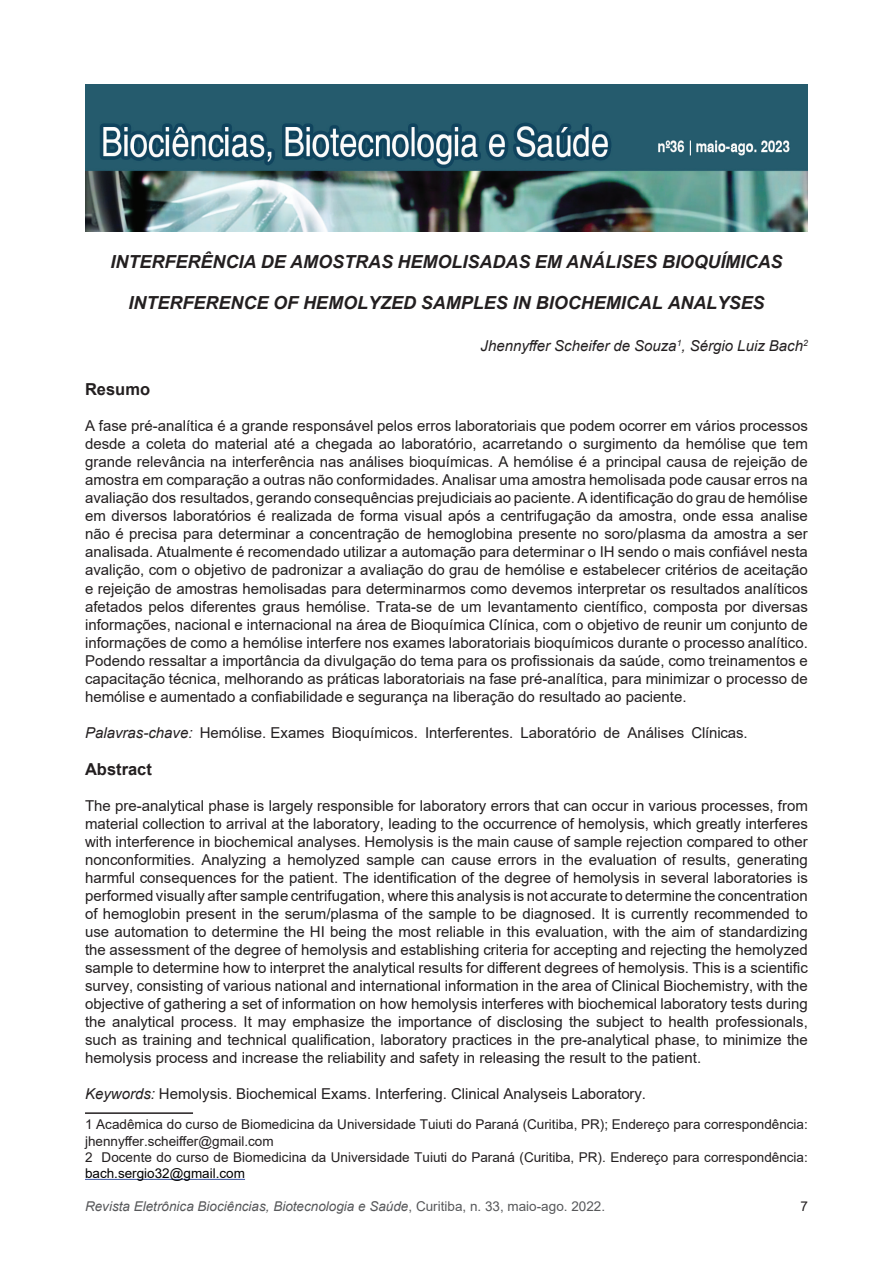
<style>
.page{position:relative;width:893px;height:1263px;background:#fff}
.page>*{position:absolute;margin:0;border:0;box-sizing:border-box;transform-origin:0 0}
.bio_título{font:italic 700 18px "Arial";color:#231f20}
.bio_subtítulo{font:700 16.5px "Arial";color:#231f20}
.bio_resumo{font:15px/18px "Arial";color:#231f20;text-align:justify}
.bio_autor{font:italic 15px "Arial";color:#231f20}
.bio_rodape{font:13.5px/16.2px "Arial";color:#231f20}
.t1{font:italic 13.5px "Arial";color:#57585a}
.s1{font-style:italic}
.s2{color:#000}
.s3{font-style:normal}
</style>
<div class="page">
<img style="left:85px;top:85px;width:723px;height:146px">
<hr style="left:85px;top:1112px;width:108px;height:2px;background:#231f20">
<hr style="left:85px;top:1179px;width:160px;height:1px;background:#3853a3">
<p class="bio_título" style="left:110px;top:250px;width:673px">INTERFERÊNCIA DE AMOSTRAS HEMOLISADAS EM ANÁLISES BIOQUÍMICAS</p>
<p class="bio_título" style="left:128px;top:290px;width:638px">INTERFERENCE OF HEMOLYZED SAMPLES IN BIOCHEMICAL ANALYSES</p>
<p class="bio_autor" style="left:481px;top:336px;width:329px">Jhennyffer Scheifer de Souza<sup>1</sup>, Sérgio Luiz Bach<sup>2</sup></p>
<p class="bio_subtítulo" style="left:85px;top:378px;width:67px">Resumo</p>
<p class="bio_resumo" style="left:85px;top:417px;width:724px">A fase pré-analítica é a grande responsável pelos erros laboratoriais que podem ocorrer em vários processos desde a coleta do material até a chegada ao laboratório, acarretando o surgimento da hemólise que tem grande relevância na interferência nas análises bioquímicas. A hemólise é a principal causa de rejeição de amostra em comparação a outras não conformidades. Analisar uma amostra hemolisada pode causar erros na avaliação dos resultados, gerando consequências prejudiciais ao paciente. A identificação do grau de hemólise em diversos laboratórios é realizada de forma visual após a centrifugação da amostra, onde essa analise não é precisa para determinar a concentração de hemoglobina presente no soro/plasma da amostra a ser analisada. Atualmente é recomendado utilizar a automação para determinar o IH sendo o mais confiável nesta avalição, com o objetivo de padronizar a avaliação do grau de hemólise e estabelecer critérios de aceitação e rejeição de amostras hemolisadas para determinarmos como devemos interpretar os resultados analíticos afetados pelos diferentes graus hemólise. Trata-se de um levantamento científico, composta por diversas informações, nacional e internacional na área de Bioquímica Clínica, com o objetivo de reunir um conjunto de informações de como a hemólise interfere nos exames laboratoriais bioquímicos durante o processo analítico.<br>Podendo ressaltar a importância da divulgação do tema para os profissionais da saúde, como treinamentos e capacitação técnica, melhorando as práticas laboratoriais na fase pré-analítica, para minimizar o processo de hemólise e aumentado a confiabilidade e segurança na liberação do resultado ao paciente.</p>
<p class="bio_resumo" style="left:85px;top:723px;width:664px"><span class="s1">Palavras-chave:</span> Hemólise. Exames Bioquímicos. Interferentes. Laboratório de Análises Clínicas.</p>
<p class="bio_subtítulo" style="left:85px;top:758px;width:68px">Abstract</p>
<p class="bio_resumo" style="left:85px;top:797px;width:724px">The pre-analytical phase is largely responsible for laboratory errors that can occur in various processes, from material collection to arrival at the laboratory, leading to the occurrence of hemolysis, which greatly interferes with interference in biochemical analyses. Hemolysis is the main cause of sample rejection compared to other nonconformities. Analyzing a hemolyzed sample can cause errors in the evaluation of results, generating harmful consequences for the patient. The identification of the degree of hemolysis in several laboratories is performed visually after sample centrifugation, where this analysis is not accurate to determine the concentration of hemoglobin present in the serum/plasma of the sample to be diagnosed. It is currently recommended to use automation to determine the HI being the most reliable in this evaluation, with the aim of standardizing the assessment of the degree of hemolysis and establishing criteria for accepting and rejecting the hemolyzed sample to determine how to interpret the analytical results for different degrees of hemolysis. This is a scientific survey, consisting of various national and international information in the area of Clinical Biochemistry, with the objective of gathering a set of information on how hemolysis interferes with biochemical laboratory tests during the analytical process. It may emphasize the importance of disclosing the subject to health professionals, such as training and technical qualification, laboratory practices in the pre-analytical phase, to minimize the hemolysis process and increase the reliability and safety in releasing the result to the patient.</p>
<p class="bio_resumo" style="left:85px;top:1085px;width:562px"><span class="s1">Keywords:</span> Hemolysis. Biochemical Exams. Interfering. Clinical Analyseis Laboratory.</p>
<p class="bio_rodape" style="left:85px;top:1116px;width:724px">1 Acadêmica do curso de Biomedicina da Universidade Tuiuti do Paraná (Curitiba, PR); Endereço para correspondência: jhennyffer.scheiffer@gmail.com</p>
<p class="bio_rodape" style="left:85px;top:1149px;width:724px">2 Docente do curso de Biomedicina da Universidade Tuiuti do Paraná (Curitiba, PR). Endereço para correspondência: <span class="s2">bach.sergio32@gmail.com</span></p>
<p class="t1" style="left:85px;top:1197px;width:522px">Revista Eletrônica Biociências, Biotecnologia e Saúde<span class="s3">, Curitiba, n. 33, maio-ago. 2022.</span></p>
<p class="bio_rodape" style="left:800px;top:1198px;width:9px">7</p>
</div>
